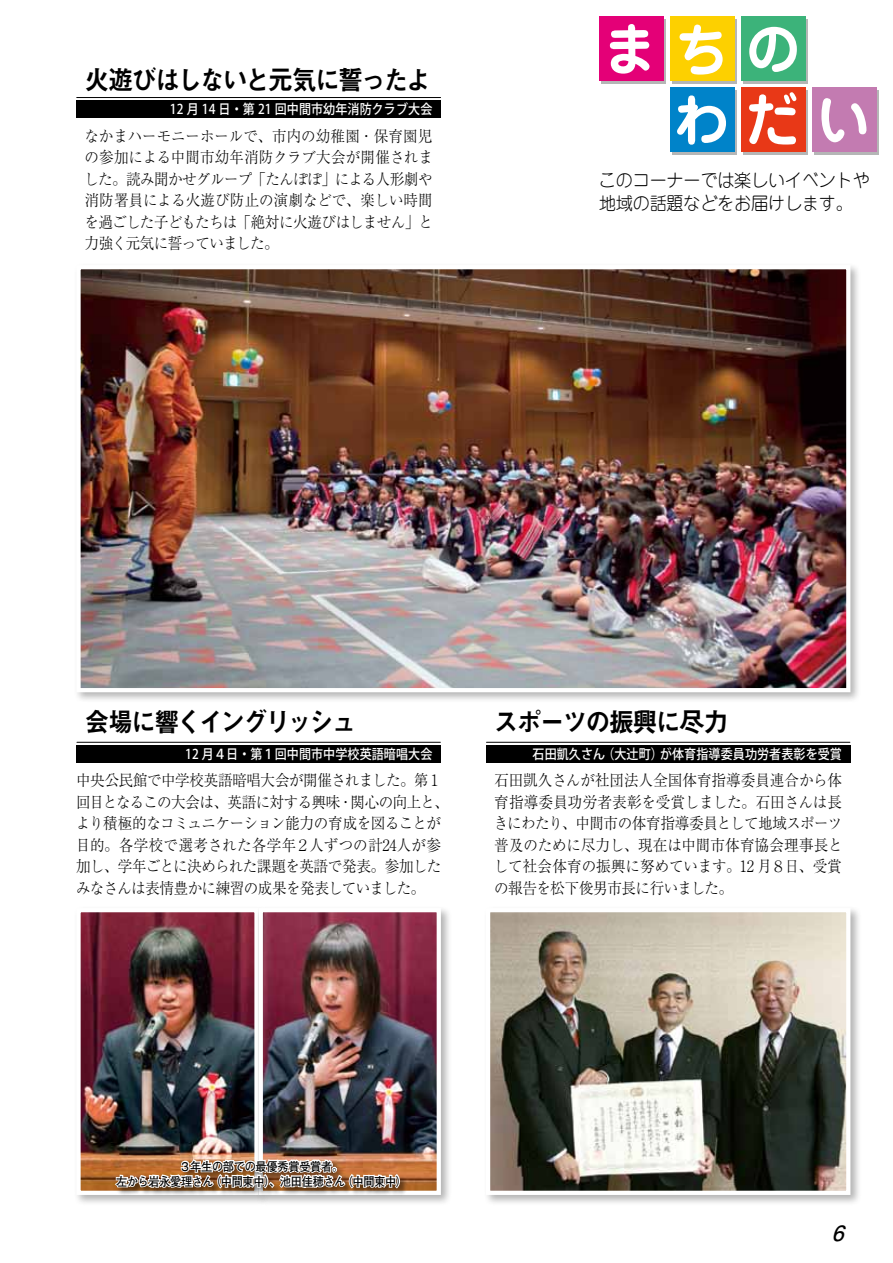
<style>
.page{position:relative;width:893px;height:1263px;background:#fff}
.page>*{position:absolute;margin:0;border:0;box-sizing:border-box;transform-origin:0 0}
.t1{font:700 57px/71.2px "Jun 501 Pro";letter-spacing:.31em;color:#fff;scale:.95 1}
.t2{font:27px "Midashi Go Pro MB31";letter-spacing:-.09em;color:#000;scale:.93 1}
.t3{font:27px "Midashi Go Pro MB31";letter-spacing:-.11em;color:#000;scale:.93 1}
.t4{font:italic 700 21px "Futo Go B101 Pro";color:#000}
.t5{font:300 18px/22.5px "Jun 101 Pro";letter-spacing:-.01em;color:#000;scale:.95 1}
.t6{font:300 15.6px/21.5px "Ryumin Pro";letter-spacing:-.03em;color:#000;text-align:justify;scale:.93 1}
.t7{font:500 13.5px "Koz Go Pro";letter-spacing:.01em;color:#fff;scale:.89 1}
.t8{font:700 12px/15px "Futo Go B101 Pro";letter-spacing:-.025em;color:#000;scale:.93 1}
</style>
<div class="page">
<div style="left:672px;top:90px;width:65px;height:65px;background:#b5b6b6"></div>
<div style="left:743px;top:90px;width:65px;height:65px;background:#b5b6b6"></div>
<div style="left:815px;top:90px;width:64px;height:65px;background:#b5b6b6"></div>
<svg style="left:601px;top:19px;width:65px;height:65px"></svg>
<div style="left:672px;top:19px;width:65px;height:65px;background:#b5b6b6"></div>
<div style="left:743px;top:19px;width:65px;height:65px;background:#b5b6b6"></div>
<div style="left:599px;top:16px;width:64px;height:65px;background:#e40077"></div>
<div style="left:670px;top:16px;width:65px;height:65px;background:#fdd000"></div>
<div style="left:741px;top:16px;width:65px;height:65px;background:#3cb37a"></div>
<div style="left:670px;top:87px;width:65px;height:65px;background:#0083c9"></div>
<div style="left:741px;top:87px;width:65px;height:65px;background:#e83817"></div>
<div style="left:812px;top:87px;width:65px;height:65px;background:#c37bb1"></div>
<div style="left:483px;top:905px;width:378px;height:301px;background:#000;opacity:.3"></div>
<img style="left:491px;top:913px;width:354px;height:277px">
<div style="left:486px;top:908px;width:364px;height:287px;border:4px solid #fff"></div>
<hr style="left:486px;top:742px;width:364px;height:1px;background:#000">
<div style="left:486px;top:745px;width:364px;height:17px;background:#000"></div>
<hr style="left:77px;top:97px;width:364px;height:1px;background:#000">
<div style="left:76px;top:100px;width:365px;height:17px;background:#000"></div>
<div style="left:73px;top:262px;width:788px;height:441px;background:#000;opacity:.3"></div>
<img style="left:81px;top:270px;width:764px;height:417px">
<div style="left:76px;top:265px;width:774px;height:427px;border:4px solid #fff"></div>
<hr style="left:77px;top:742px;width:363px;height:1px;background:#000">
<div style="left:76px;top:745px;width:365px;height:17px;background:#000"></div>
<div style="left:73px;top:905px;width:196px;height:301px;background:#000;opacity:.3"></div>
<img style="left:81px;top:913px;width:173px;height:277px">
<div style="left:76px;top:908px;width:183px;height:287px;border:4px solid #fff"></div>
<div style="left:256px;top:905px;width:196px;height:301px;background:#000;opacity:.3"></div>
<img style="left:264px;top:913px;width:172px;height:277px">
<div style="left:259px;top:908px;width:182px;height:287px;border:4px solid #fff"></div>
<div style="left:114px;top:1159px;width:294px;height:38px;background:#000;opacity:.5"></div>
<img style="left:113px;top:1145px;width:288px;height:61px">
<h2 class="t2" style="left:84px;top:58px;width:374px">火遊びはしないと元気に誓ったよ</h2>
<p class="t7" style="left:170px;top:100px;width:296px">12 月 14 日・第 21 回中間市幼年消防クラブ大会</p>
<p class="t6" style="left:84px;top:124px;width:377px">なかまハーモニーホールで、市内の幼稚園・保育園児の参加による中間市幼年消防クラブ大会が開催されました。読み聞かせグループ「たんぽぽ」による人形劇や消防署員による火遊び防止の演劇などで、楽しい時間を過ごした子どもたちは「絶対に火遊びはしません」と力強く元気に誓っていました。</p>
<h1 class="t1" style="left:675px;top:8px;width:208px;text-indent:-70px">まちの<br>わだい</h1>
<p class="t5" style="left:599px;top:167px;width:287px">このコーナーでは楽しいイベントや地域の話題などをお届けします。</p>
<h2 class="t3" style="left:84px;top:700px;width:294px">会場に響くイングリッシュ</h2>
<p class="t7" style="left:185px;top:745px;width:279px">12 月４日・第１回中間市中学校英語暗唱大会</p>
<p class="t6" style="left:76px;top:769px;width:402px;text-align:left">中央公民館で中学校英語暗唱大会が開催されました。第１回目となるこの大会は、英語に対する興味・関心の向上と、より積極的なコミュニケーション能力の育成を図ることが目的。各学校で選考された各学年２人ずつの計24人が参加し、学年ごとに決められた課題を英語で発表。参加したみなさんは表情豊かに練習の成果を発表していました。</p>
<h2 class="t2" style="left:494px;top:700px;width:254px">スポーツの振興に尽力</h2>
<p class="t7" style="left:660px;top:745px;width:206px">が体育指導委員功労者表彰を受賞</p>
<p class="t7" style="left:533px;top:745px;width:83px">石田凱久さん</p>
<p class="t7" style="left:602px;top:745px;width:70px">（大辻町）</p>
<p class="t6" style="left:494px;top:769px;width:377px">石田凱久さんが社団法人全国体育指導委員連合から体育指導委員功労者表彰を受賞しました。石田さんは長きにわたり、中間市の体育指導委員として地域スポーツ普及のために尽力し、現在は中間市体育協会理事長として社会体育の振興に努めています。12 月８日、受賞の報告を松下俊男市長に行いました。</p>
<p class="t8" style="left:342px;top:1157px;width:72px;text-indent:-162px">３年生の部での最優秀賞受賞者。<br>（中間東中(</p>
<p class="t8" style="left:210px;top:1172px;width:147px">（中間東中）、池田佳穂さん</p>
<p class="t8" style="left:116px;top:1172px;width:106px">左から岩永愛理さん</p>
<h3 class="t4" style="left:832px;top:1216px;width:21px">6</h3>
</div>
